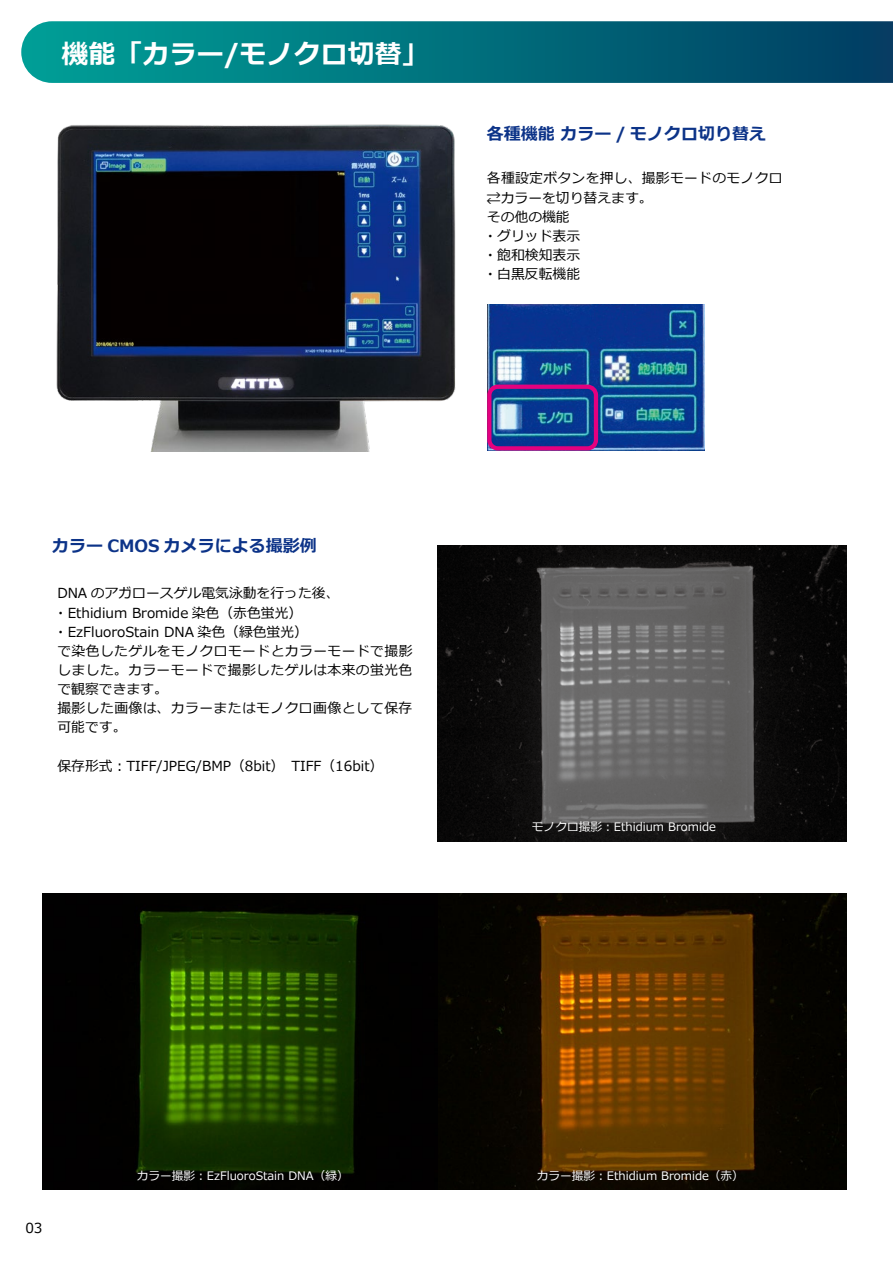
<style>
.page{position:relative;width:893px;height:1263px;background:#fff}
.page>*{position:absolute;margin:0;border:0;box-sizing:border-box;transform-origin:0 0}
.t1{font:700 27px "Meiryo";color:#fff}
.t2{font:700 16.95px "Meiryo";color:#0c3388}
.t3{font:13.8px/19.2px "Meiryo";letter-spacing:.03em;color:#000}
.t4{font:13.8px/19.2px "Meiryo";color:#000}
.t5{font:11.7px "Meiryo";color:#fff}
</style>
<div class="page">
<svg style="left:21px;top:21px;width:872px;height:62px;background:#03717e"></svg>
<img style="left:437px;top:545px;width:409px;height:296px">
<img style="left:43px;top:893px;width:803px;height:296px">
<img style="left:56px;top:124px;width:400px;height:328px">
<img style="left:488px;top:304px;width:216px;height:147px">
<div style="left:487px;top:385px;width:111px;height:65px;border:4px solid #e4007f;border-radius:9px"></div>
<h1 class="t1" style="left:62px;top:35px;width:369px">機能「カラー/モノクロ切替」</h1>
<p class="t2" style="left:487px;top:122px;width:281px">各種機能 カラー / モノクロ切り替え</p>
<p class="t4" style="left:483px;top:169px;width:301px">各種設定ボタンを押し、撮影モードのモノクロ⇄カラーを切り替えます。<br>その他の機能<br>・グリッド表示<br>・飽和検知表示<br>・白黒反転機能</p>
<p class="t2" style="left:52px;top:534px;width:266px">カラー CMOS カメラによる撮影例</p>
<p class="t3" style="left:54px;top:584px;width:360px">DNA のアガロースゲル電気泳動を行った後、・Ethidium Bromide 染色（赤色蛍光）<br>・EzFluoroStain DNA 染色（緑色蛍光）<br>で染色したゲルをモノクロモードとカラーモードで撮影しました。カラーモードで撮影したゲルは本来の蛍光色で観察できます。<br>撮影した画像は、カラーまたはモノクロ画像として保存可能です。</p>
<p class="t4" style="left:57px;top:757px;width:327px">保存形式：TIFF/JPEG/BMP（8bit）　TIFF（16bit）</p>
<p class="t5" style="left:532px;top:818px;width:185px">モノクロ撮影：Ethidium Bromide</p>
<p class="t4" style="left:25px;top:1219px;width:19px">03</p>
<p class="t5" style="left:137px;top:1167px;width:214px">カラー撮影：EzFluoroStain DNA（緑）</p>
<p class="t5" style="left:537px;top:1167px;width:209px">カラー撮影：Ethidium Bromide（赤）</p>
</div>
